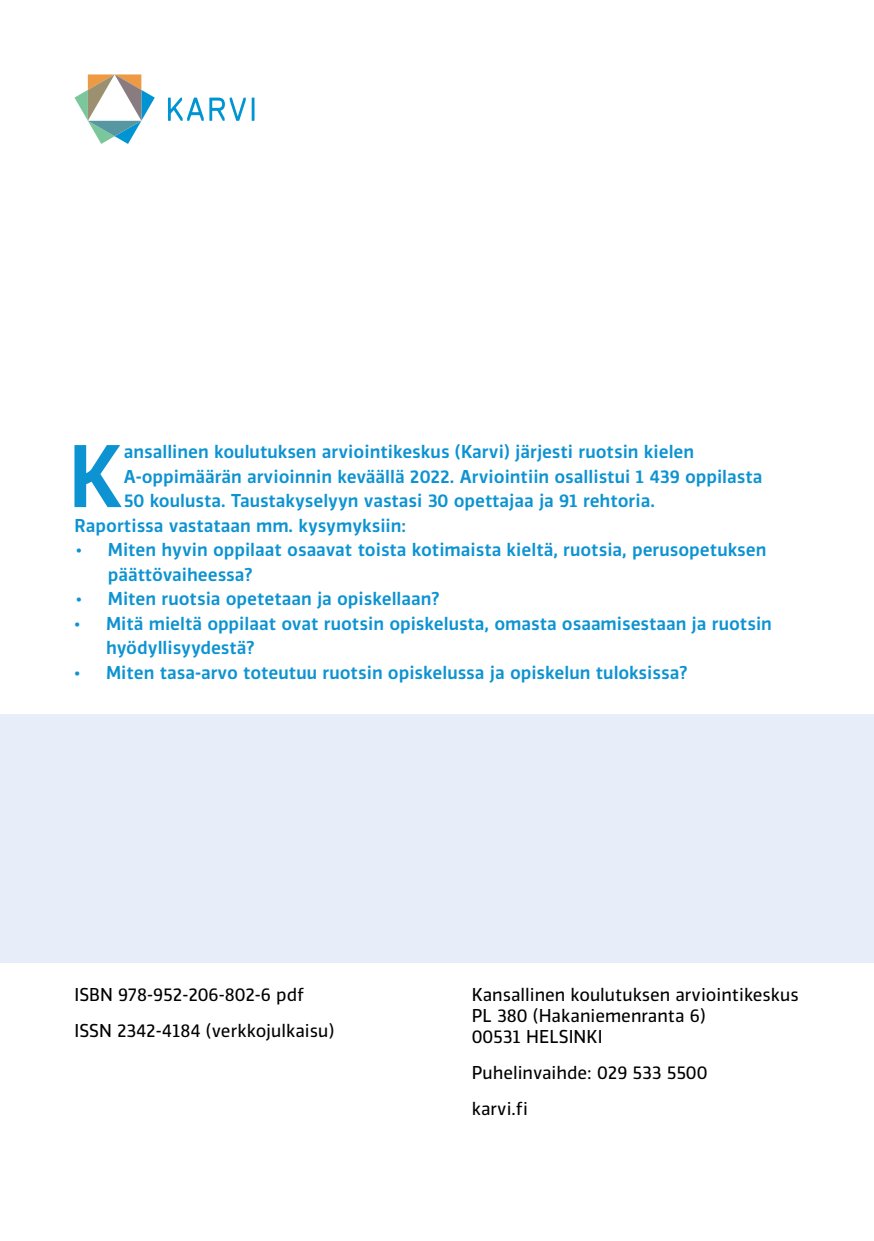
<style>
.page{position:relative;width:874px;height:1241px;background:#fff}
.page>*{position:absolute;margin:0;border:0;box-sizing:border-box;transform-origin:0 0}
.Takakansi_anfangi{font:500 83.48px "Vinkel";color:#0d93d2}
.Takakansi_anfangi-2{font:500 17.5px/24.5px "Vinkel";color:#0d93d2}
.Julkaisun_tiedot_left_justify{font:17.5px/21px "Vinkel";color:#000}
</style>
<div class="page">
<div style="left:0;top:714px;width:873px;height:248px;background:#e7eef9"></div>
<svg style="left:168px;top:98px;width:86px;height:23px"></svg>
<svg style="left:74px;top:74px;width:81px;height:70px"></svg>
<p class="Takakansi_anfangi" style="left:68px;top:421px;width:57px">K</p>
<p class="Takakansi_anfangi-2" style="left:124px;top:439px;width:571px">ansallinen koulutuksen arviointikeskus (Karvi) järjesti ruotsin kielen</p>
<p class="Takakansi_anfangi-2" style="left:124px;top:464px;width:639px">A-oppimäärän arvioinnin keväällä 2022. Arviointiin osallistui 1 439 oppilasta</p>
<p class="Takakansi_anfangi-2" style="left:124px;top:488px;width:530px">50 koulusta. Taustakyselyyn vastasi 30 opettajaa ja 91 rehtoria.</p>
<p class="Takakansi_anfangi-2" style="left:74px;top:513px;width:333px">Raportissa vastataan mm. kysymyksiin:</p>
<p class="Takakansi_anfangi-2" style="left:108px;top:537px;width:659px;text-indent:-32px">• Miten hyvin oppilaat osaavat toista kotimaista kieltä, ruotsia, perusopetuksen päättövaiheessa?</p>
<p class="Takakansi_anfangi-2" style="left:76px;top:586px;width:365px">• Miten ruotsia opetetaan ja opiskellaan?</p>
<p class="Takakansi_anfangi-2" style="left:106px;top:611px;width:667px;text-indent:-32px">• Mitä mieltä oppilaat ovat ruotsin opiskelusta, omasta osaamisestaan ja ruotsin hyödyllisyydestä?</p>
<p class="Takakansi_anfangi-2" style="left:74px;top:660px;width:614px">• Miten tasa-arvo toteutuu ruotsin opiskelussa ja opiskelun tuloksissa?</p>
<p class="Julkaisun_tiedot_left_justify" style="left:74px;top:984px;width:231px">ISBN 978-952-206-802-6 pdf</p>
<p class="Julkaisun_tiedot_left_justify" style="left:74px;top:1020px;width:261px">ISSN 2342-4184 (verkkojulkaisu)</p>
<p class="Julkaisun_tiedot_left_justify" style="left:471px;top:984px;width:328px">Kansallinen koulutuksen arviointikeskus<br>PL 380 (Hakaniemenranta 6)<br>00531 HELSINKI</p>
<p class="Julkaisun_tiedot_left_justify" style="left:471px;top:1062px;width:237px">Puhelinvaihde: 029 533 5500</p>
<p class="Julkaisun_tiedot_left_justify" style="left:471px;top:1098px;width:58px">karvi.fi</p>
</div>
